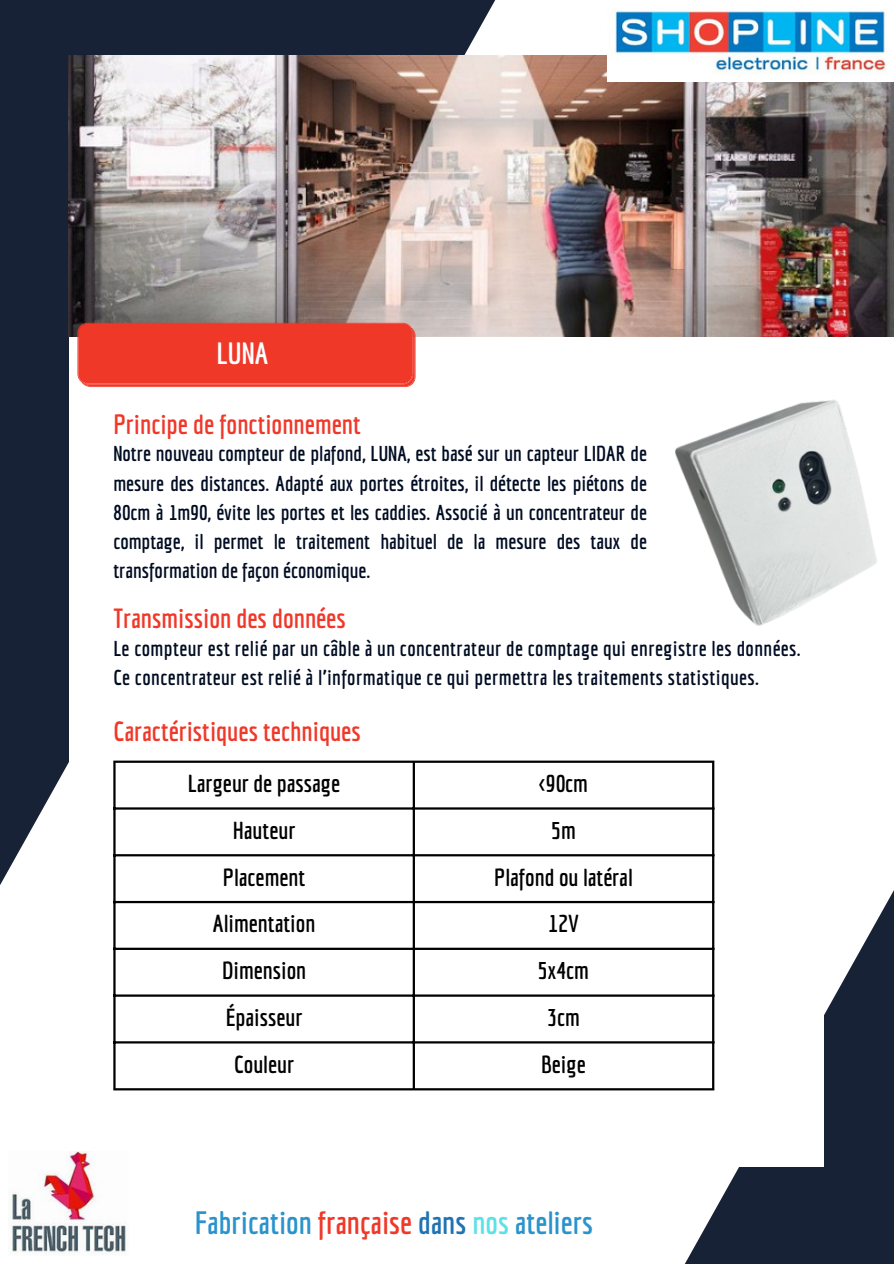
<style>
.page{position:relative;width:894px;height:1264px;background:#fff}
.page>*{position:absolute;margin:0;border:0;box-sizing:border-box;transform-origin:0 0}
.t1{font:700 31.5px "Economica";color:#2a93cc}
.t2{font:700 30px "Economica";color:#fff}
.t3{font:700 27px "Economica";color:#f03829}
.t4{font:700 24px "Economica";color:#000}
.t5{font:700 21px/29.2px "Economica";letter-spacing:.02em;color:#000c22;text-align:justify}
.s1{color:#f03829}
.s2{color:#1d73b3}
.s3{color:#5ce1e6}
</style>
<div class="page">
<div style="left:0;top:0;width:495px;height:885px;background:#182236"></div>
<svg style="left:685px;top:892px;width:208px;height:371px;fill:#182236"></svg>
<div style="left:69px;top:81px;width:755px;height:1085px;background:#fff"></div>
<img style="left:69px;top:56px;width:824px;height:280px">
<img style="left:607px;top:11px;width:286px;height:70px">
<svg style="left:77px;top:323px;width:338px;height:64px;background:#ef3b2c"></svg>
<img style="left:8px;top:1151px;width:118px;height:103px">
<img style="left:675px;top:399px;width:202px;height:227px">
<hr style="left:113px;top:762px;width:2px;height:326px;background:#000">
<hr style="left:412px;top:762px;width:3px;height:326px;background:#000">
<hr style="left:712px;top:762px;width:2px;height:326px;background:#000">
<hr style="left:113px;top:760px;width:601px;height:2px;background:#000">
<hr style="left:113px;top:807px;width:601px;height:2px;background:#000">
<hr style="left:113px;top:854px;width:601px;height:2px;background:#000">
<hr style="left:113px;top:900px;width:601px;height:3px;background:#000">
<hr style="left:113px;top:947px;width:601px;height:2px;background:#000">
<hr style="left:113px;top:994px;width:601px;height:2px;background:#000">
<hr style="left:113px;top:1041px;width:601px;height:2px;background:#000">
<hr style="left:113px;top:1088px;width:601px;height:2px;background:#000">
<p class="t2" style="left:216px;top:336px;width:53px">LUNA</p>
<p class="t3" style="left:113px;top:408px;width:249px">Principe de fonctionnement</p>
<p class="t5" style="left:113px;top:439px;width:535px">Notre nouveau compteur de plafond, LUNA, est basé sur un capteur LIDAR de mesure des distances. Adapté aux portes étroites, il détecte les piétons de 80cm à 1m90, évite les portes et les caddies. Associé à un concentrateur de comptage, il permet le traitement habituel de la mesure des taux de transformation de façon économique.</p>
<p class="t3" style="left:113px;top:602px;width:234px">Transmission des données</p>
<p class="t5" style="left:113px;top:633px;width:688px">Le compteur est relié par un câble à un concentrateur de comptage qui enregistre les données.</p>
<p class="t5" style="left:113px;top:663px;width:647px">Ce concentrateur est relié à l’informatique ce qui permettra les traitements statistiques.</p>
<p class="t3" style="left:113px;top:715px;width:249px">Caractéristiques techniques</p>
<p class="t4" style="left:188px;top:769px;width:154px">Largeur de passage</p>
<h3 class="t4" style="left:539px;top:769px;width:50px">&lt;90cm</h3>
<h3 class="t4" style="left:233px;top:816px;width:64px">Hauteur</h3>
<p class="t4" style="left:551px;top:816px;width:26px">5m</p>
<p class="t4" style="left:223px;top:862px;width:84px">Placement</p>
<p class="t4" style="left:494px;top:862px;width:140px">Plafond ou latéral</p>
<p class="t4" style="left:213px;top:909px;width:104px">Alimentation</p>
<p class="t4" style="left:548px;top:909px;width:32px">12V</p>
<p class="t4" style="left:222px;top:956px;width:86px">Dimension</p>
<p class="t4" style="left:538px;top:956px;width:53px">5x4cm</p>
<p class="t4" style="left:226px;top:1003px;width:78px">Épaisseur</p>
<p class="t4" style="left:547px;top:1003px;width:34px">3cm</p>
<p class="t4" style="left:234px;top:1049px;width:61px">Couleur</p>
<p class="t4" style="left:541px;top:1049px;width:46px">Beige</p>
<h2 class="t1" style="left:195px;top:1204px;width:399px">Fabrication <span class="s1">française</span> <span class="s2">dans</span> <span class="s3">nos</span> ateliers</h2>
</div>
